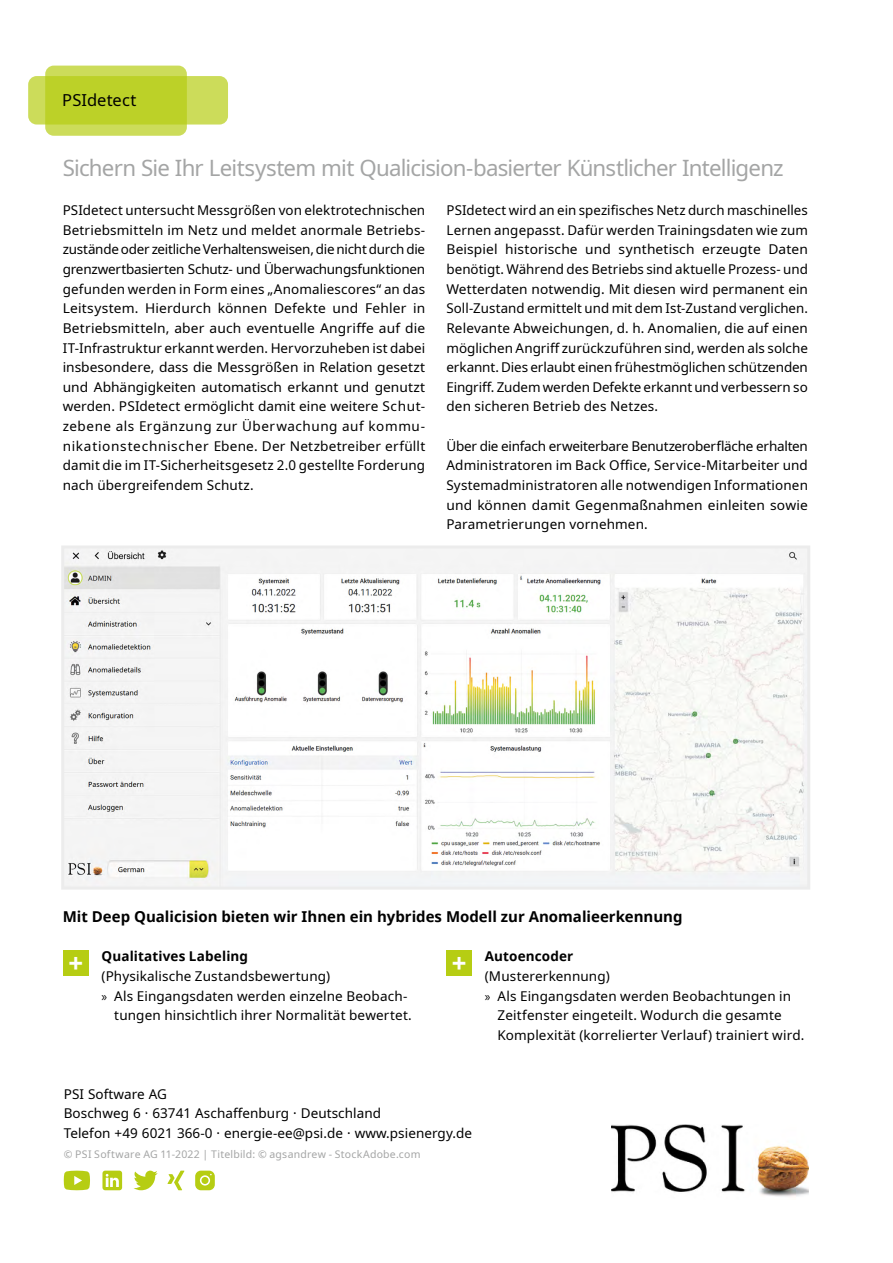
<style>
.page{position:relative;width:893px;height:1263px;background:#fff}
.page>*{position:absolute;margin:0;border:0;box-sizing:border-box;transform-origin:0 0}
.t1{font:22.5px "Noto Sans";letter-spacing:-.035em;color:#a4a5a5}
.t2{font:16.5px "Noto Sans";letter-spacing:.005em;color:#000}
.t3{font:700 15px "Noto Sans";color:#000}
.t4{font:13.5px/19.6px "Noto Sans";letter-spacing:.01em;color:#000;text-align:justify}
.t5{font:700 13.5px "Noto Sans";letter-spacing:.01em;color:#000}
.t6{font:10.5px "Noto Sans";letter-spacing:.02em;color:#a4a5a5}
.s1{font-size:27px;color:#fff}
.s2{font-family:"Myriad Pro"}
</style>
<div class="page">
<img style="left:611px;top:1124px;width:198px;height:73px">
<svg style="left:195px;top:1170px;width:20px;height:20px"></svg>
<svg style="left:168px;top:1170px;width:16px;height:20px"></svg>
<svg style="left:134px;top:1170px;width:24px;height:20px"></svg>
<div style="left:102px;top:1170px;width:20px;height:20px;background:#b6cd13;border-radius:3px"></div>
<svg style="left:106px;top:1174px;width:13px;height:13px"></svg>
<svg style="left:64px;top:1170px;width:26px;height:20px"></svg>
<img style="left:65px;top:549px;width:741px;height:336px">
<div style="left:61px;top:545px;width:749px;height:344px;border:3px solid #ececec"></div>
<div style="left:63px;top:950px;width:26px;height:25px;background:#b6cd13"></div>
<div style="left:45px;top:66px;width:142px;height:70px;background:#ccdc5a;border-radius:9px"></div>
<svg style="left:28px;top:76px;width:200px;height:49px;fill:#bcd128"></svg>
<div style="left:446px;top:950px;width:26px;height:25px;background:#b6cd13"></div>
<p class="t2" style="left:62px;top:89px;width:76px">PSIdetect</p>
<h1 class="t1" style="left:63px;top:152px;width:723px">Sichern Sie Ihr Leitsystem mit Qualicision-basierter Künstlicher Intelligenz</h1>
<p class="t4" style="left:63px;top:201px;width:364px">PSIdetect untersucht Messgrößen von elektrotechnischen Betriebsmitteln im Netz und meldet anormale Betriebs&shy;zustände oder zeitliche Verhaltensweisen, die nicht durch die grenzwertbasierten Schutz- und Überwachungsfunktionen gefunden werden in Form eines „Anomaliescores“ an das Leitsystem. Hierdurch können Defekte und Fehler in Betriebsmitteln, aber auch eventuelle Angriffe auf die IT-Infrastruktur erkannt werden. Hervorzuheben ist dabei insbesondere, dass die Messgrößen in Relation gesetzt und Abhängigkeiten automatisch erkannt und genutzt werden. PSIdetect ermöglicht damit eine weitere Schut&shy;zebene als Ergänzung zur Überwachung auf kommu&shy;nikationstechnischer Ebene. Der Netzbetreiber erfüllt damit die im IT-Sicherheitsgesetz 2.0 gestellte Forderung nach übergreifendem Schutz.</p>
<p class="t4" style="left:446px;top:201px;width:363px">PSIdetect wird an ein spezifisches Netz durch maschinelles Lernen angepasst. Dafür werden Trainingsdaten wie zum Beispiel historische und synthetisch erzeugte Daten benötigt. Während des Betriebs sind aktuelle Prozess- und Wetterdaten notwendig. Mit diesen wird permanent ein Soll-Zustand ermittelt und mit dem Ist-Zustand verglichen.<br>Relevante Abweichungen, d. h. Anomalien, die auf einen möglichen Angriff zurückzuführen sind, werden als solche erkannt. Dies erlaubt einen frühestmöglichen schützenden Eingriff. Zudem werden Defekte erkannt und verbessern so den sicheren Betrieb des Netzes.</p>
<p class="t4" style="left:446px;top:436px;width:363px">Über die einfach erweiterbare Benutzeroberfläche erhalten Administratoren im Back Office, Service-Mitarbeiter und Systemadministratoren alle notwendigen Informationen und können damit Gegenmaßnahmen einleiten sowie Parametrierungen vornehmen.</p>
<p class="t3" style="left:63px;top:906px;width:621px">Mit Deep Qualicision bieten wir Ihnen ein hybrides Modell zur Anomalieerkennung</p>
<p class="t5" style="left:68px;top:947px;width:181px"><span class="s1">+</span> Qualitatives Labeling</p>
<p class="t4" style="left:102px;top:966px;width:230px">(Physikalische Zustandsbewertung)</p>
<p class="t4" style="left:102px;top:986px;width:307px"><span class="s2">»</span> Als Eingangsdaten werden einzelne Beobach-</p>
<p class="t4" style="left:114px;top:1006px;width:299px">tungen hinsichtlich ihrer Normalität bewertet.</p>
<p class="t5" style="left:452px;top:947px;width:123px"><span class="s1">+</span> Autoencoder</p>
<p class="t4" style="left:485px;top:966px;width:127px">(Mustererkennung)</p>
<p class="t4" style="left:485px;top:986px;width:308px"><span class="s2">»</span> Als Eingangsdaten werden Beobachtungen in</p>
<p class="t4" style="left:497px;top:1006px;width:286px">Zeitfenster eingeteilt. Wodurch die gesamte</p>
<p class="t4" style="left:497px;top:1025px;width:308px">Komplexität (korrelierter Verlauf) trainiert wird.</p>
<p class="t4" style="left:64px;top:1084px;width:410px;text-align:left">PSI Software AG<br>Boschweg 6 · 63741 Aschaffenburg · Deutschland<br>Telefon +49 6021 366-0 · energie-ee@psi.de · www.psienergy.de</p>
<p class="t6" style="left:64px;top:1146px;width:358px">© PSI Software AG 11-2022 | Titelbild: © agsandrew - StockAdobe.com</p>
</div>
